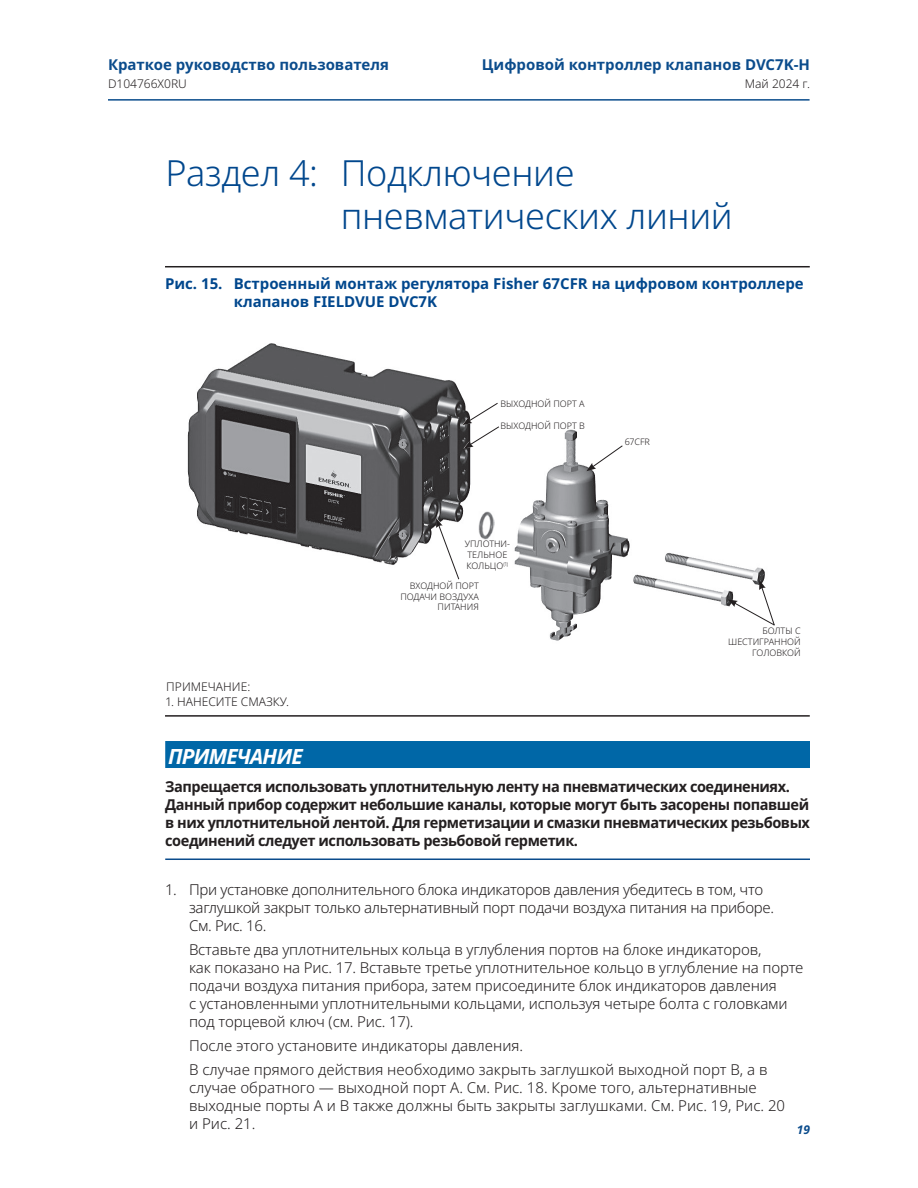
<style>
.page{position:relative;width:918px;height:1188px;background:#fff}
.page>*{position:absolute;margin:0;border:0;box-sizing:border-box;transform-origin:0 0}
.t1{font:300 36px/43.2px "Noto Sans";letter-spacing:-.01em;color:#01478d}
._06_Notice{font:italic 700 21px "Noto Sans";letter-spacing:-.04em;color:#fff}
._01_Body_text_numbered_lvl_1{font:300 15px/18px "Noto Sans";letter-spacing:-.01em;color:#231f20}
._06_Notice_text{font:700 15px/18px "Noto Sans";letter-spacing:-.03em;color:#231f20}
.t2{font:700 15px/18px "Noto Sans";color:#01478d}
._07_MP_Manual_document_type_right_aligned{font:700 15px "Noto Sans";color:#0b4c8c}
._03_Figure_call_outs{font:300 12px "Noto Sans";color:#231f20}
._07_MP_Date_right_aligned{font:300 12px "Noto Sans";color:#231f20}
.t3{font:italic 700 12px "Noto Sans";color:#0b4c8c}
._03_Figure_call_outs-2{font:300 9px/10.8px "Noto Sans";color:#231f20;text-align:right}
</style>
<div class="page">
<hr style="left:108px;top:99px;width:702px;height:2px;background:#0b4c8c">
<img style="left:187px;top:343px;width:578px;height:298px">
<hr style="left:165px;top:266px;width:645px;height:1px;background:#231f20">
<hr style="left:165px;top:715px;width:645px;height:2px;background:#231f20">
<div style="left:165px;top:741px;width:645px;height:27px;background:#0067a7"></div>
<hr style="left:165px;top:859px;width:645px;height:1px;background:#0b4c8c">
<img style="left:479px;top:512px;width:15px;height:27px">
<svg style="left:436px;top:518px;width:24px;height:62px"></svg>
<svg style="left:586px;top:445px;width:37px;height:26px"></svg>
<svg style="left:728px;top:580px;width:47px;height:46px"></svg>
<svg style="left:462px;top:402px;width:38px;height:47px"></svg>
<p class="_07_MP_Manual_document_type_right_aligned" style="left:108px;top:56px;width:283px">Краткое руководство пользователя</p>
<p class="_03_Figure_call_outs" style="left:108px;top:76px;width:80px">D104766X0RU</p>
<p class="_07_MP_Manual_document_type_right_aligned" style="left:482px;top:56px;width:330px">Цифровой контроллер клапанов DVC7K-H</p>
<p class="_07_MP_Date_right_aligned" style="left:745px;top:77px;width:67px">Май 2024 г.</p>
<p class="t1" style="left:341px;top:152px;width:394px;text-indent:-175px">Раздел 4: Подключение пневматических линий</p>
<p class="t2" style="left:234px;top:275px;width:572px;text-indent:-69px">Рис. 15. Встроенный монтаж регулятора Fisher 67CFR на цифровом контроллере клапанов FIELDVUE DVC7K</p>
<p class="_03_Figure_call_outs" style="left:166px;top:680px;width:85px">ПРИМЕЧАНИЕ:</p>
<p class="_03_Figure_call_outs" style="left:166px;top:695px;width:124px">1. НАНЕСИТЕ СМАЗКУ.</p>
<p class="_03_Figure_call_outs-2" style="left:501px;top:399px;width:86px">ВЫХОДНОЙ ПОРТ A</p>
<p class="_03_Figure_call_outs-2" style="left:501px;top:420px;width:86px">ВЫХОДНОЙ ПОРТ B</p>
<p class="_03_Figure_call_outs-2" style="left:465px;top:539px;width:47px;text-align:left">УПЛОТНИ-<br>ТЕЛЬНОЕ<br>КОЛЬЦО<sup>(1)</sup></p>
<p class="_03_Figure_call_outs-2" style="left:400px;top:580px;width:80px">ВХОДНОЙ ПОРТ<br>ПОДАЧИ ВОЗДУХА<br>ПИТАНИЯ</p>
<p class="_03_Figure_call_outs-2" style="left:625px;top:437px;width:27px">67CFR</p>
<p class="_03_Figure_call_outs-2" style="left:728px;top:626px;width:74px">БОЛТЫ С<br>ШЕСТИГРАННОЙ<br>ГОЛОВКОЙ</p>
<p class="_06_Notice" style="left:168px;top:741px;width:136px">ПРИМЕЧАНИЕ</p>
<p class="_06_Notice_text" style="left:165px;top:778px;width:646px">Запрещается использовать уплотнительную ленту на пневматических соединениях.<br>Данный прибор содержит небольшие каналы, которые могут быть засорены попавшей в них уплотнительной лентой. Для герметизации и смазки пневматических резьбовых соединений следует использовать резьбовой герметик.</p>
<p class="_01_Body_text_numbered_lvl_1" style="left:189px;top:881px;width:587px;text-indent:-24px">1. При установке дополнительного блока индикаторов давления убедитесь в том, что заглушкой закрыт только альтернативный порт подачи воздуха питания на приборе.<br>См. Рис. 16.</p>
<p class="_01_Body_text_numbered_lvl_1" style="left:189px;top:941px;width:616px">Вставьте два уплотнительных кольца в углубления портов на блоке индикаторов,<br>как показано на Рис. 17. Вставьте третье уплотнительное кольцо в углубление на порте подачи воздуха питания прибора, затем присоедините блок индикаторов давления<br>с установленными уплотнительными кольцами, используя четыре болта с головками под торцевой ключ (см. Рис. 17).</p>
<p class="_01_Body_text_numbered_lvl_1" style="left:189px;top:1037px;width:336px">После этого установите индикаторы давления.</p>
<p class="_01_Body_text_numbered_lvl_1" style="left:189px;top:1061px;width:598px">В случае прямого действия необходимо закрыть заглушкой выходной порт B, а в случае обратного — выходной порт A. См. Рис. 18. Кроме того, альтернативные выходные порты A и B также должны быть закрыты заглушками. См. Рис. 19, Рис. 20 и Рис. 21.</p>
<p class="t3" style="left:797px;top:1121px;width:15px">19</p>
</div>
